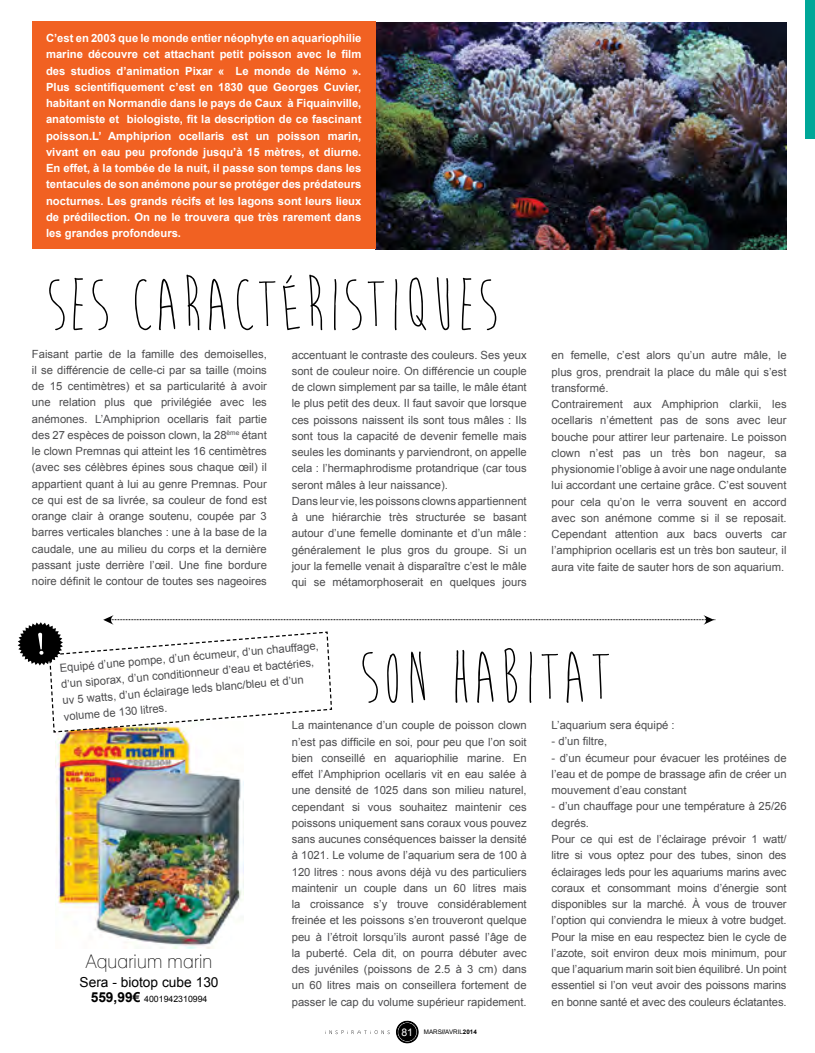
<style>
.page{position:relative;width:815px;height:1053px;background:#fff}
.page>*{position:absolute;margin:0;border:0;box-sizing:border-box;transform-origin:0 0}
.t1{font:77px "Brain Flower";color:#000}
.t2{font:condensed 18.75px "Lane";letter-spacing:.01em;color:#000}
.t3{font:13.75px "Arial";color:#000}
.t4{font:11.25px/16.2px "Arial";color:#4d4d4f}
.t5{font:700 11.25px/16.2px "Arial";color:#fff;text-align:justify}
.t6{font:8.75px "Arial";color:#000}
.t7{font:6.25px "Arial";color:#000}
.s1{font-weight:700;font-size:13.75px}
.s2{font-size:10.5px;color:#fff}
.s3{font-weight:900}
.s4{font-weight:700}
</style>
<div class="page">
<svg style="left:397px;top:1021px;width:21px;height:21px"></svg>
<div style="left:398px;top:1022px;width:18px;height:19px;background:#000;border-radius:50%"></div>
<svg style="left:325px;top:1030px;width:65px;height:4px"></svg>
<div style="left:805px;top:0;width:10px;height:138px;background:#00a798"></div>
<img style="left:376px;top:22px;width:411px;height:227px">
<div style="left:32px;top:21px;width:344px;height:228px;background:#f16122"></div>
<img style="left:55px;top:733px;width:187px;height:215px">
<svg style="left:18px;top:615px;width:697px;height:118px"></svg>
<p class="t5" style="left:46px;top:30px;width:317px">C’est en 2003 que le monde entier néophyte en aquariophilie marine découvre cet attachant petit poisson avec le film des studios d’animation Pixar « Le monde de Némo ».<br>Plus scientifiquement c’est en 1830 que Georges Cuvier, habitant en Normandie dans le pays de Caux à Fiquainville, anatomiste et biologiste, fit la description de ce fascinant poisson.L’ Amphiprion ocellaris est un poisson marin, vivant en eau peu profonde jusqu’à 15 mètres, et diurne.<br>En effet, à la tombée de la nuit, il passe son temps dans les tentacules de son anémone pour se protéger des prédateurs nocturnes. Les grands récifs et les lagons sont leurs lieux de prédilection. On ne le trouvera que très rarement dans les grandes profondeurs.</p>
<h1 class="t1" style="left:46px;top:265px;width:455px">SES CARACTÉRISTIQUES</h1>
<p class="t4" style="left:32px;top:345px;width:237px;text-align:justify">Faisant partie de la famille des demoiselles, il se différencie de celle-ci par sa taille (moins de 15 centimètres) et sa particularité à avoir une relation plus que privilégiée avec les anémones. L’Amphiprion ocellaris fait partie des 27 espèces de poisson clown, la 28<sup>ème</sup> étant le clown Premnas qui atteint les 16 centimètres (avec ses célèbres épines sous chaque œil) il appartient quant à lui au genre Premnas. Pour ce qui est de sa livrée, sa couleur de fond est orange clair à orange soutenu, coupée par 3 barres verticales blanches : une à la base de la caudale, une au milieu du corps et la dernière passant juste derrière l’œil. Une fine bordure noire définit le contour de toutes ses nageoires</p>
<p class="t4" style="left:292px;top:346px;width:237px">accentuant le contraste des couleurs. Ses yeux sont de couleur noire. On différencie un couple de clown simplement par sa taille, le mâle étant le plus petit des deux. Il faut savoir que lorsque ces poissons naissent ils sont tous mâles : Ils sont tous la capacité de devenir femelle mais seules les dominants y parviendront, on appelle cela : l’hermaphrodisme protandrique (car tous seront mâles à leur naissance).<br>Dans leur vie, les poissons clowns appartiennent à une hiérarchie très structurée se basant autour d’une femelle dominante et d’un mâle : généralement le plus gros du groupe. Si un jour la femelle venait à disparaître c’est le mâle qui se métamorphoserait en quelques jours</p>
<p class="t4" style="left:552px;top:347px;width:237px">en femelle, c’est alors qu’un autre mâle, le plus gros, prendrait la place du mâle qui s’est transformé.<br>Contrairement aux Amphiprion clarkii, les ocellaris n’émettent pas de sons avec leur bouche pour attirer leur partenaire. Le poisson clown n’est pas un très bon nageur, sa physionomie l’oblige à avoir une nage ondulante lui accordant une certaine grâce. C’est souvent pour cela qu’on le verra souvent en accord avec son anémone comme si il se reposait.<br>Cependant attention aux bacs ouverts car l’amphiprion ocellaris est un très bon sauteur, il aura vite faite de sauter hors de son aquarium.</p>
<p class="t4" style="left:59px;top:660px;width:261px;rotate:-5deg">Equipé d’une pompe, d’un écumeur, d’un chauffage, d’un siporax, d’un conditionneur d’eau et bactéries, uv 5 watts, d’un éclairage leds blanc/bleu et d’un volume de 130 litres.</p>
<h1 class="t1" style="left:359px;top:638px;width:255px">SON HABITAT</h1>
<p class="t4" style="left:292px;top:717px;width:237px;text-align:justify">La maintenance d’un couple de poisson clown n’est pas difficile en soi, pour peu que l’on soit bien conseillé en aquariophilie marine. En effet l’Amphiprion ocellaris vit en eau salée à une densité de 1025 dans son milieu naturel, cependant si vous souhaitez maintenir ces poissons uniquement sans coraux vous pouvez sans aucunes conséquences baisser la densité à 1021. Le volume de l’aquarium sera de 100 à 120 litres : nous avons déjà vu des particuliers maintenir un couple dans un 60 litres mais la croissance s’y trouve considérablement freinée et les poissons s’en trouveront quelque peu à l’étroit lorsqu’ils auront passé l’âge de la puberté. Cela dit, on pourra débuter avec des juvéniles (poissons de 2.5 à 3 cm) dans un 60 litres mais on conseillera fortement de passer le cap du volume supérieur rapidement.</p>
<p class="t4" style="left:552px;top:717px;width:125px">L’aquarium sera équipé :</p>
<p class="t4" style="left:552px;top:733px;width:57px">- d’un filtre,</p>
<p class="t4" style="left:552px;top:749px;width:237px;text-align:justify">- d’un écumeur pour évacuer les protéines de l’eau et de pompe de brassage afin de créer un mouvement d’eau constant</p>
<p class="t4" style="left:552px;top:798px;width:237px">- d’un chauffage pour une température à 25/26 degrés.<br>Pour ce qui est de l’éclairage prévoir 1 watt/ litre si vous optez pour des tubes, sinon des éclairages leds pour les aquariums marins avec coraux et consommant moins d’énergie sont disponibles sur la marché. À vous de trouver l’option qui conviendra le mieux à votre budget.<br>Pour la mise en eau respectez bien le cycle de l’azote, soit environ deux mois minimum, pour que l’aquarium marin soit bien équilibré. Un point essentiel si l’on veut avoir des poissons marins en bonne santé et avec des couleurs éclatantes.</p>
<h2 class="t2" style="left:86px;top:950px;width:128px">Aquarium marin</h2>
<p class="t3" style="left:80px;top:972px;width:141px">Sera - biotop cube 130</p>
<p class="t6" style="left:91px;top:992px;width:118px"><span class="s1">559,99€</span> 4001942310994</p>
<p class="t7" style="left:401px;top:1027px;width:77px"><span class="s2">81</span> MARS<span class="s3">//</span>AVRIL<span class="s4">2014</span></p>
</div>
